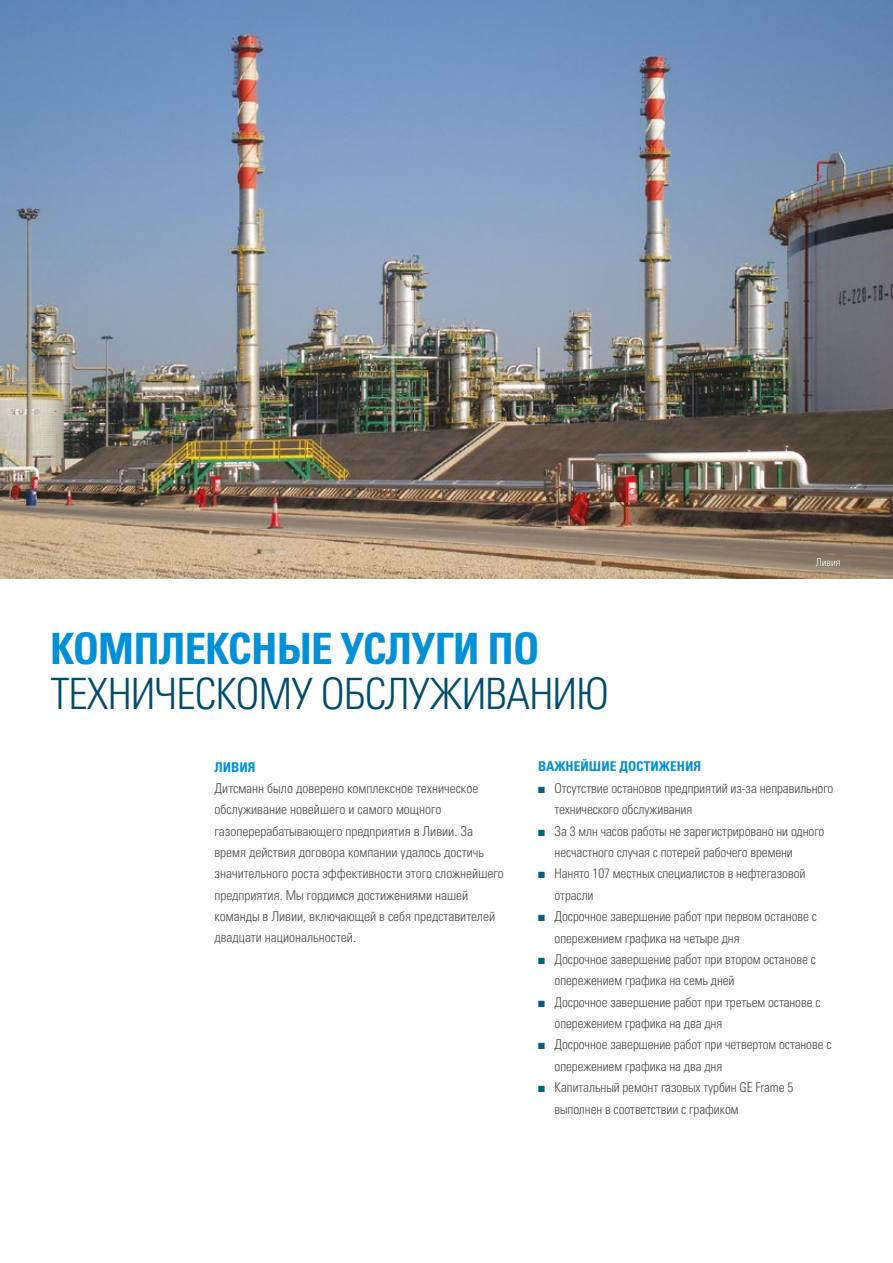
<style>
.page{position:relative;width:893px;height:1263px;background:#fff}
.page>*{position:absolute;margin:0;border:0;box-sizing:border-box;transform-origin:0 0}
.t1{font:43.2px "Univers LTCYR 47 Light Cond";letter-spacing:-.02em;color:#004d70}
.t2{font:43.2px "Univers LTCYR 67 Bold Cond";letter-spacing:-.02em;color:#0090d7}
.t3{font:13.5px/21.3px "Univers LTCYR 47 Light Cond";letter-spacing:-.005em;color:#4a4a49}
.t4{font:13.5px "Univers LTCYR 67 Bold Cond";color:#0090d7}
.t5{font:10.5px "Univers LTCYR 47 Light Cond";letter-spacing:-.005em;color:#fff}
.s1{color:#006185}
</style>
<div class="page">
<img style="left:0;top:0;width:893px;height:579px">
<h1 class="t2" style="left:50px;top:622px;width:491px">КОМПЛЕКСНЫЕ УСЛУГИ ПО</h1>
<h1 class="t1" style="left:50px;top:664px;width:560px">ТЕХНИЧЕСКОМУ ОБСЛУЖИВАНИЮ</h1>
<p class="t5" style="left:816px;top:555px;width:26px">Ливия</p>
<p class="t4" style="left:214px;top:758px;width:43px">ЛИВИЯ</p>
<p class="t3" style="left:214px;top:777px;width:291px">Дитсманн было доверено комплексное техническое обслуживание новейшего и самого мощного газоперерабатывающего предприятия в Ливии. За время действия договора компании удалось достичь значительного роста эффективности этого сложнейшего предприятия. Мы гордимся достижениями нашей команды в Ливии, включающей в себя представителей двадцати национальностей.</p>
<p class="t4" style="left:538px;top:758px;width:165px">ВАЖНЕЙШИЕ ДОСТИЖЕНИЯ</p>
<p class="t3" style="left:554px;top:777px;width:280px;text-indent:-16px"><span class="s1">■</span> Отсутствие остановов предприятий из-за неправильного технического обслуживания</p>
<p class="t3" style="left:554px;top:819px;width:271px;text-indent:-16px"><span class="s1">■</span> За 3 млн часов работы не зарегистрировано ни одного несчастного случая с потерей рабочего времени</p>
<p class="t3" style="left:554px;top:862px;width:252px;text-indent:-16px"><span class="s1">■</span> Нанято 107 местных специалистов в нефтегазовой отрасли</p>
<p class="t3" style="left:554px;top:905px;width:264px;text-indent:-16px"><span class="s1">■</span> Досрочное завершение работ при первом останове с опережением графика на четыре дня</p>
<p class="t3" style="left:554px;top:948px;width:263px;text-indent:-16px"><span class="s1">■</span> Досрочное завершение работ при втором останове с опережением графика на семь дней</p>
<p class="t3" style="left:554px;top:990px;width:267px;text-indent:-16px"><span class="s1">■</span> Досрочное завершение работ при третьем останове с опережением графика на два дня</p>
<p class="t3" style="left:554px;top:1033px;width:279px;text-indent:-16px"><span class="s1">■</span> Досрочное завершение работ при четвертом останове с опережением графика на два дня</p>
<p class="t3" style="left:554px;top:1076px;width:240px;text-indent:-16px"><span class="s1">■</span> Капитальный ремонт газовых турбин GE Frame 5 выполнен в соответствии с графиком</p>
</div>
